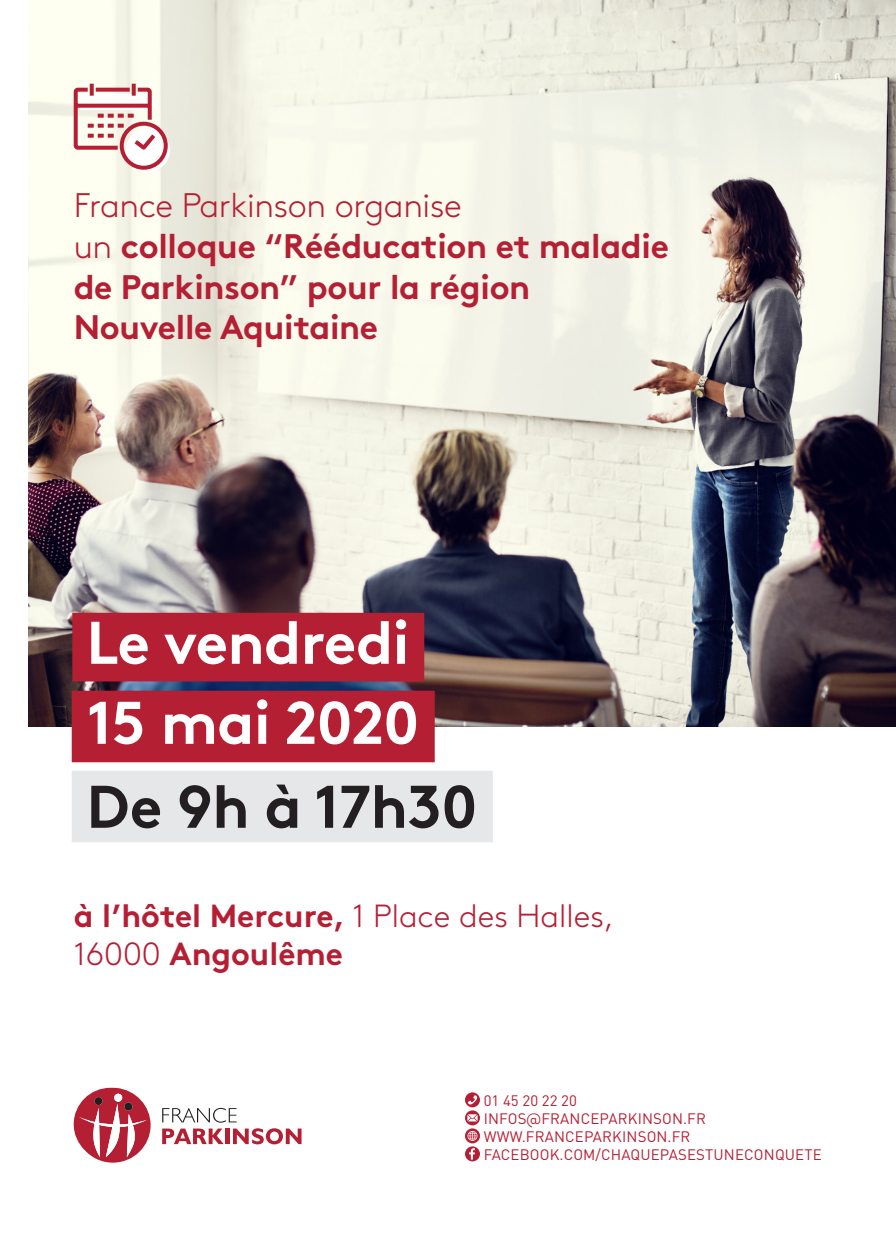
<style>
.page{position:relative;width:896px;height:1248px;background:#fff}
.page>*{position:absolute;margin:0;border:0;box-sizing:border-box;transform-origin:0 0}
.titre_page{font:700 60px "Brown";letter-spacing:-.01em;color:#fff}
.titre_page-2{font:700 60px "Brown";letter-spacing:-.01em;color:#231f20}
.titre_page-3{font:700 34px/40.8px "Brown";letter-spacing:-.01em;color:#b51f34}
.titre_page-4{font:700 32px/38.4px "Brown";color:#b51f34}
.inter_2{font:15px "DIN Pro";letter-spacing:.01em;color:#b51f34}
.s1{font-weight:300}
.s2{font-family:"Brandon Grotesque"}
</style>
<div class="page">
<img style="left:28px;top:0;width:868px;height:726px">
<div style="left:72px;top:612px;width:352px;height:69px;background:#b51f34"></div>
<div style="left:72px;top:690px;width:363px;height:72px;background:#b51f34"></div>
<div style="left:72px;top:770px;width:421px;height:72px;background:#e6e7e9"></div>
<svg style="left:162px;top:1128px;width:61px;height:15px"></svg>
<hr style="left:225px;top:1128px;width:4px;height:15px;background:#b51f34">
<svg style="left:233px;top:1128px;width:68px;height:16px"></svg>
<svg style="left:162px;top:1107px;width:75px;height:15px"></svg>
<svg style="left:74px;top:1087px;width:77px;height:75px"></svg>
<svg style="left:465px;top:1092px;width:15px;height:69px"></svg>
<svg style="left:72px;top:80px;width:98px;height:92px"></svg>
<p class="titre_page-3" style="left:74px;top:181px;width:597px"><span class="s1">France Parkinson organise<br>un</span> colloque “Rééducation et maladie de Parkinson” pour la région<br>Nouvelle Aquitaine</p>
<p class="titre_page" style="left:86px;top:594px;width:324px">Le vendredi</p>
<p class="titre_page" style="left:86px;top:674px;width:334px">15 mai 2020</p>
<p class="titre_page-2" style="left:86px;top:758px;width:392px">De 9h à 17h30</p>
<p class="titre_page-4" style="left:74px;top:892px;width:541px">à l’hôtel Mercure, <span class="s1">1 Place des Halles,<br>16000</span> Angoulême</p>
<p class="inter_2" style="left:484px;top:1089px;width:95px">01 45 20 22 20</p>
<p class="inter_2" style="left:484px;top:1107px;width:224px">INFOS<span class="s2">@</span>FRANCEPARKINSON.FR</p>
<p class="inter_2" style="left:484px;top:1125px;width:208px">WWW.FRANCEPARKINSON.FR</p>
<p class="inter_2" style="left:484px;top:1143px;width:339px">FACEBOOK.COM/CHAQUEPASESTUNECONQUETE</p>
</div>
